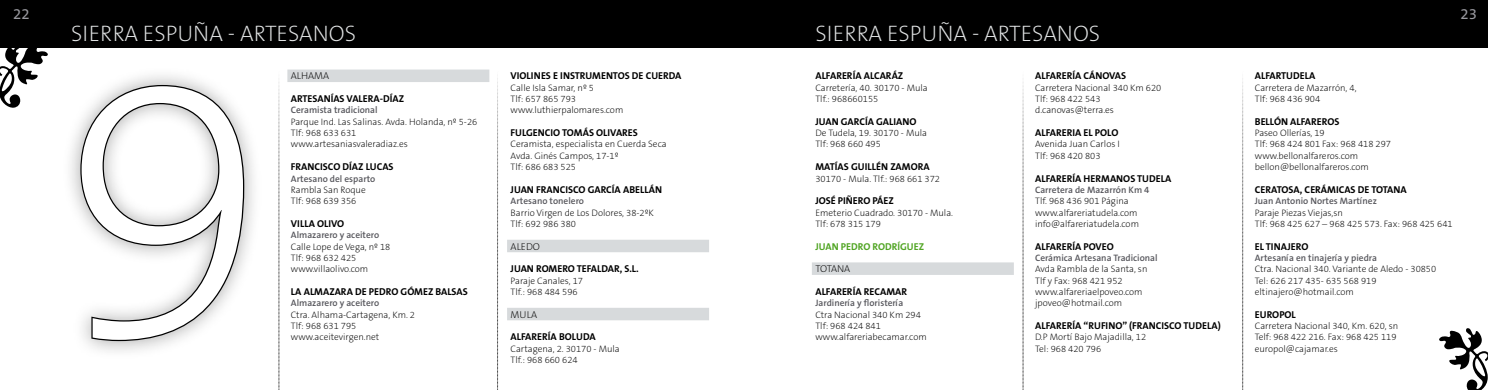
<style>
.page{position:relative;width:1488px;height:390px;background:#fff}
.page>*{position:absolute;margin:0;border:0;box-sizing:border-box;transform-origin:0 0}
.t1{font:200 380.62px "The Sans B2";color:#fff}
.t2{font:95px "Woodtype Ornaments Std";color:#000}
.t3{font:200 22.5px "The Sans B2";color:#e2e4e5}
.t4{font:15px "The Sans B5 Plain";color:#98989e}
.t5{font:700 10px "The Sans B7";color:#000}
.t6{font:200 10px "The Sans B2";color:#000}
.t7{font:700 10px "The Sans B7";color:#51a524}
.t8{font:200 9.38px/11.4px "The Sans B2";color:#000}
.t9{font:600 9.38px "The Sans B6";color:#55555b}
</style>
<div class="page">
<div style="left:0;top:0;width:744px;height:48px;background:#000"></div>
<svg style="left:279px;top:86px;width:1px;height:304px"></svg>
<svg style="left:497px;top:78px;width:2px;height:312px"></svg>
<div style="left:744px;top:0;width:744px;height:48px;background:#000"></div>
<svg style="left:1023px;top:82px;width:1px;height:308px"></svg>
<svg style="left:1242px;top:78px;width:2px;height:312px"></svg>
<div style="left:60px;top:65px;width:202px;height:293px;background:#000;opacity:.35"></div>
<svg style="left:79px;top:84px;width:166px;height:258px"></svg>
<div style="left:287px;top:70px;width:202px;height:12px;background:#d7dadc"></div>
<div style="left:507px;top:240px;width:202px;height:12px;background:#d7dadc"></div>
<div style="left:507px;top:308px;width:202px;height:12px;background:#d7dadc"></div>
<div style="left:812px;top:262px;width:202px;height:13px;background:#d7dadc"></div>
<h3 class="t4" style="left:13px;top:6px;width:18px">22</h3>
<h2 class="t2" style="left:-2px;top:37px;width:52px">•</h2>
<h3 class="t3" style="left:71px;top:21px;width:23px">SIERRA</h3>
<h3 class="t3" style="left:143px;top:21px;width:212px">ESPU ÑA - Artesan os</h3>
<h3 class="t3" style="left:815px;top:21px;width:23px">SIERRA</h3>
<h3 class="t3" style="left:887px;top:21px;width:212px">ESPU ÑA - Artesan os</h3>
<h1 class="t1" style="left:60px;top:4px;width:211px">9</h1>
<p class="t6" style="left:291px;top:71px;width:40px">Alhama</p>
<p class="t5" style="left:291px;top:93px;width:115px">ARTESANÍAS VALERA-DÍAZ</p>
<p class="t9" style="left:291px;top:105px;width:88px">Ceramista tradicional</p>
<p class="t8" style="left:291px;top:116px;width:188px">Parque I nd. Las Salinas. Avda. Holanda, nº 5-26<br>Tlf: 968 633 631<br>www.artesaniasvaleradiaz.es</p>
<p class="t5" style="left:291px;top:161px;width:98px">FRANCISCO DÍAZ LUCAS</p>
<p class="t9" style="left:291px;top:173px;width:86px">Artesano del esparto</p>
<p class="t8" style="left:291px;top:184px;width:76px">Rambla San Roque<br>Tlf: 968 639 356</p>
<p class="t5" style="left:291px;top:218px;width:55px">VILLA OLIVO</p>
<p class="t9" style="left:291px;top:230px;width:90px">Almazarero y aceitero</p>
<p class="t8" style="left:291px;top:241px;width:101px">Calle Lope de Vega, nº 18<br>Tlf: 968 632 425 www.villaolivo.com</p>
<p class="t5" style="left:291px;top:286px;width:167px">LA ALMAZARA DE PEDRO GÓMEZ BALSAS</p>
<p class="t9" style="left:291px;top:298px;width:90px">Almazarero y aceitero</p>
<p class="t8" style="left:291px;top:309px;width:126px">Ctra. Alhama-Cartagena, Km. 2<br>Tlf: 968 631 795 www.aceitevirgen.net</p>
<p class="t5" style="left:511px;top:71px;width:12px">VIOLINE</p>
<p class="t5" style="left:546px;top:71px;width:54px">S EINSTRUMENTO</p>
<p class="t5" style="left:625px;top:71px;width:58px">S DE CUERDA</p>
<p class="t8" style="left:511px;top:82px;width:114px">Calle Isla Samar, nº 5<br>Tlf: 657 865 793 www.luthierpalomares.com</p>
<p class="t5" style="left:511px;top:127px;width:128px">FULGENCIO TOMÁS OLIVARES</p>
<p class="t8" style="left:511px;top:139px;width:158px">Ceramista, especialista en Cuerda Seca<br>Avda. Ginés Campos, 17-1º<br>Tlf: 686 683 525</p>
<p class="t5" style="left:511px;top:184px;width:153px">JUAN FRANCISCO GARCÍA ABELLÁN</p>
<p class="t9" style="left:511px;top:196px;width:75px">Artesano tonelero</p>
<p class="t8" style="left:511px;top:207px;width:145px">Barrio Virgen de Los Dolores, 38-2ºK<br>Tlf: 692 986 380</p>
<p class="t6" style="left:511px;top:241px;width:31px">Aledo</p>
<p class="t5" style="left:511px;top:263px;width:39px">JUAN ROMERO</p>
<p class="t5" style="left:577px;top:263px;width:64px">TEFALDAR, S.L.</p>
<p class="t8" style="left:511px;top:275px;width:74px">Paraje Canales, 17<br>Tlf.: 968 484 596</p>
<p class="t6" style="left:511px;top:309px;width:28px">Mula</p>
<p class="t5" style="left:511px;top:331px;width:27px">ALFARERÍ</p>
<p class="t5" style="left:551px;top:331px;width:47px">A BOLUDA</p>
<p class="t8" style="left:511px;top:343px;width:111px">Cartagena, 2. 30170 - Mula<br>Tlf.: 968 660 624</p>
<p class="t5" style="left:815px;top:71px;width:27px">ALFARERÍ</p>
<p class="t5" style="left:855px;top:71px;width:37px">A ALCARÁZ</p>
<p class="t8" style="left:815px;top:82px;width:114px">Carretería, 40. 30170 - Mula<br>Tlf.: 968660155</p>
<p class="t5" style="left:815px;top:116px;width:95px">JUAN GARCÍA GALIANO</p>
<p class="t8" style="left:815px;top:127px;width:113px">De Tudela, 19. 30170 - Mula<br>Tlf: 968 660 495</p>
<p class="t5" style="left:815px;top:161px;width:95px">MATÍAS GUILL ÉN ZAMOR</p>
<p class="t5" style="left:923px;top:161px;width:8px">A</p>
<p class="t8" style="left:815px;top:173px;width:126px">30170 - Mula. Tlf.: 968 661 372</p>
<p class="t5" style="left:815px;top:195px;width:45px">JOSÉ PI ÑERO</p>
<p class="t5" style="left:873px;top:195px;width:7px">PÁEZ</p>
<p class="t8" style="left:815px;top:207px;width:139px">E meterio Cuadrado. 30170 - Mula.<br>Tlf: 678 315 179</p>
<p class="t7" style="left:815px;top:241px;width:33px">JUAN PEDRO</p>
<p class="t7" style="left:872px;top:241px;width:13px">RODRÍG</p>
<p class="t7" style="left:907px;top:241px;width:13px">UEZ</p>
<p class="t6" style="left:815px;top:263px;width:36px">Totan a</p>
<p class="t5" style="left:815px;top:286px;width:93px">ALFARERÍA RECAMAR</p>
<p class="t9" style="left:815px;top:298px;width:89px">Jardinería y floristería</p>
<p class="t8" style="left:815px;top:309px;width:113px">Ctra Nacional 340 Km 294<br>Tlf: 968 424 841 www.alfareriabecamar.com</p>
<p class="t5" style="left:1035px;top:71px;width:87px">ALFARERÍA CÁNOVAS</p>
<p class="t8" style="left:1035px;top:82px;width:128px">Carretera Nacional 340 Km 620<br>Tlf: 968 422 543 d.canovas@terra.es</p>
<p class="t5" style="left:1035px;top:127px;width:85px">ALFARERIA EL POLO</p>
<p class="t8" style="left:1035px;top:139px;width:84px">Avenida Juan Carlos I<br>Tlf: 968 420 803</p>
<p class="t5" style="left:1035px;top:173px;width:138px">ALFARERÍA H ERMANOS TUDELA</p>
<p class="t9" style="left:1035px;top:185px;width:116px">Carretera de Mazarrón Km 4</p>
<p class="t8" style="left:1035px;top:196px;width:105px">Tlf. 968 436 901 Página www.alfareriatudela.com info@alfareriatudela.com</p>
<p class="t5" style="left:1035px;top:241px;width:80px">ALFARERÍA POVEO</p>
<p class="t9" style="left:1035px;top:253px;width:124px">Cerámica Artesana Tradicional</p>
<p class="t8" style="left:1035px;top:264px;width:114px">Avda Rambla de la Santa, sn<br>Tlf y Fax: 968 421 952 www.alfareriaelpoveo.com jpoveo@hotmail.com</p>
<p class="t5" style="left:1035px;top:320px;width:187px">ALFARERÍA “RUFINO” (FRANCI SCO TUDELA)</p>
<p class="t8" style="left:1035px;top:332px;width:113px">D.P Mortí Bajo Majadilla, 12<br>Tel: 968 420 796</p>
<h3 class="t4" style="left:1460px;top:6px;width:18px">23</h3>
<p class="t5" style="left:1255px;top:71px;width:62px">ALFARTU DELA</p>
<p class="t8" style="left:1255px;top:82px;width:103px">Carretera de Mazarrón, 4,<br>Tlf: 968 436 904</p>
<p class="t5" style="left:1255px;top:116px;width:85px">BELLÓN ALFAREROS</p>
<p class="t8" style="left:1255px;top:127px;width:138px">Paseo Ollerías, 19<br>Tlf: 968 424 801 Fax: 968 418 297 www.bellonalfareros.com bellon@bellonalfareros.com</p>
<p class="t5" style="left:1255px;top:184px;width:62px">CERATOSA, CERÁMIC</p>
<p class="t5" style="left:1344px;top:184px;width:64px">AS DE TOTANA</p>
<p class="t9" style="left:1255px;top:196px;width:124px">Juan Antonio Nortes Martínez</p>
<p class="t8" style="left:1255px;top:207px;width:199px">Paraje Piezas Viejas,sn<br>Tlf: 968 425 627 – 968 425 573. Fax: 968 425 641</p>
<p class="t5" style="left:1255px;top:241px;width:55px">EL TINAJERO</p>
<p class="t9" style="left:1255px;top:253px;width:124px">Artesanía en tinajería y piedra</p>
<p class="t8" style="left:1255px;top:264px;width:183px">Ctra. Nacional 340. Variante de Aledo - 30850<br>Tel: 626 217 435- 635 568 919 eltinajero@hotmail.com</p>
<p class="t5" style="left:1255px;top:309px;width:43px">EU ROPOL</p>
<p class="t8" style="left:1255px;top:320px;width:145px">Carretera Nacional 340, Km. 620, sn<br>Telf: 968 422 216. Fax: 968 425 119 europol@cajamar.es</p>
<h2 class="t2" style="left:1439px;top:322px;width:52px">•</h2>
</div>
